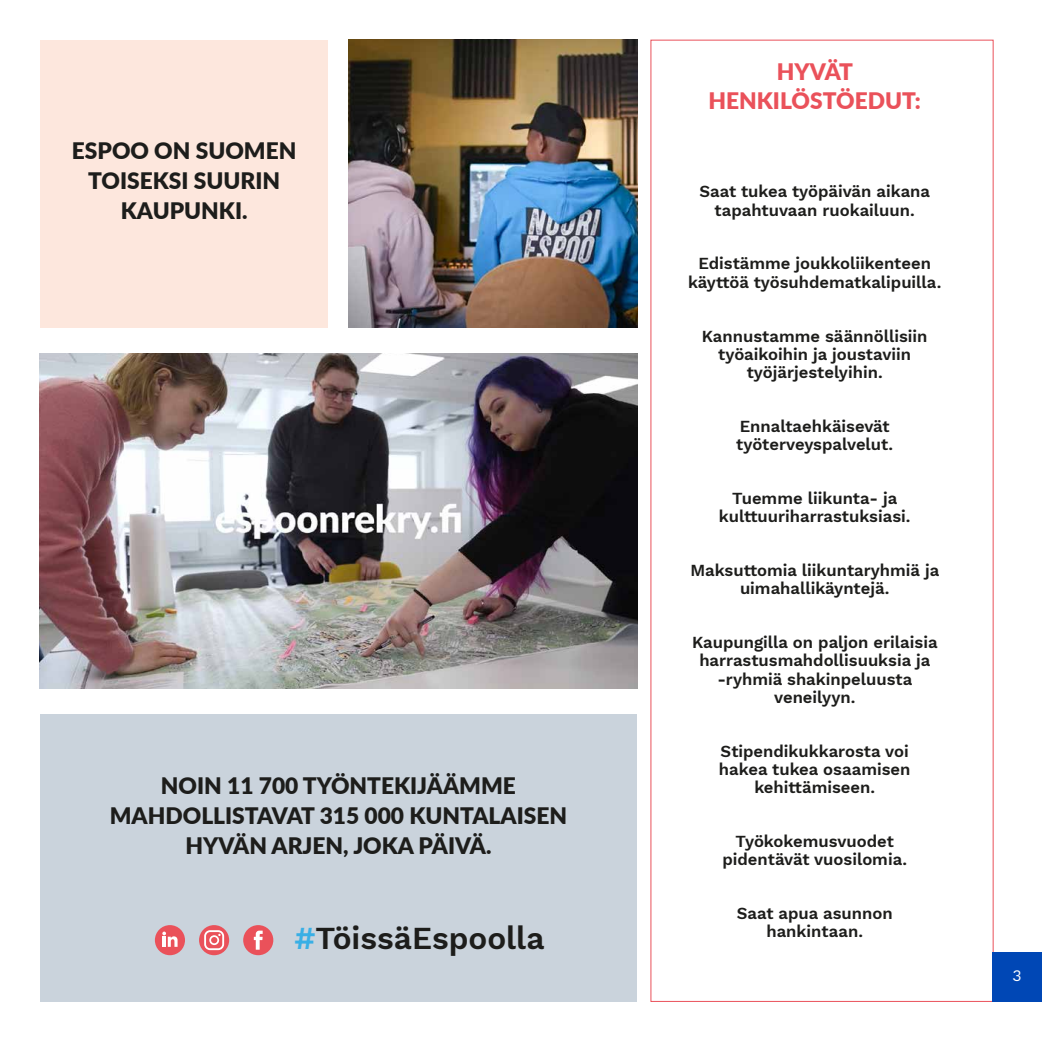
<style>
.page{position:relative;width:1042px;height:1042px;background:#fff}
.page>*{position:absolute;margin:0;border:0;box-sizing:border-box;transform-origin:0 0}
.t1{font:600 31.5px "Work Sans";color:#1d1d1b}
.t2{font:900 22.75px/29.8px "Lato";color:#1d1d1b;text-align:center}
.t3{font:900 22.75px/29.8px "Lato";color:#ea515a;text-align:center}
.t4{font:600 16.62px/18.4px "Work Sans";color:#1d1d1b;text-align:center}
.t5{font:15.75px "Work Sans";color:#fff}
.s1{color:#39afe5}
</style>
<div class="page">
<div style="left:40px;top:40px;width:288px;height:287px;background:#fde7dd"></div>
<img style="left:349px;top:40px;width:288px;height:287px">
<img style="left:40px;top:353px;width:597px;height:336px">
<div style="left:40px;top:714px;width:597px;height:288px;background:#cad3dc"></div>
<div style="left:992px;top:952px;width:50px;height:50px;background:#0047b5"></div>
<div style="left:243px;top:925px;width:30px;height:30px;background:#ea515a;border-radius:50%"></div>
<svg style="left:254px;top:930px;width:9px;height:19px"></svg>
<div style="left:155px;top:925px;width:30px;height:30px;background:#ea515a;border-radius:50%"></div>
<svg style="left:162px;top:931px;width:16px;height:16px"></svg>
<svg style="left:199px;top:925px;width:30px;height:30px"></svg>
<svg style="left:204px;top:930px;width:20px;height:20px"></svg>
<h2 class="t2" style="left:72px;top:135px;width:226px">ESPOO ON SUOMEN<br>TOISEKSI SUURIN<br>KAUPUNKI.</h2>
<h2 class="t2" style="left:110px;top:770px;width:459px">NOIN 11 700 TYÖNTEKIJÄÄMME<br>MAHDOLLISTAVAT 315 000 KUNTALAISEN<br>HYVÄN ARJEN, JOKA PÄIVÄ.</h2>
<h1 class="t1" style="left:294px;top:915px;width:252px"><span class="s1">#</span>TöissäEspoolla</h1>
<h2 class="t3" style="left:708px;top:55px;width:214px">HYVÄT<br>HENKILÖSTÖEDUT:</h2>
<p class="t4" style="left:699px;top:182px;width:232px">Saat tukea työpäivän aikana tapahtuvaan ruokailuun.</p>
<p class="t4" style="left:688px;top:254px;width:255px">Edistämme joukkoliikenteen käyttöä työsuhdematkalipuilla.</p>
<p class="t4" style="left:702px;top:326px;width:227px">Kannustamme säännöllisiin työaikoihin ja joustaviin työjärjestelyihin.</p>
<p class="t4" style="left:736px;top:416px;width:158px;text-align:left">Ennaltaehkäisevät työterveyspalvelut.</p>
<p class="t4" style="left:719px;top:488px;width:193px">Tuemme liikunta- ja kulttuuriharrastuksiasi.</p>
<p class="t4" style="left:690px;top:560px;width:250px">Maksuttomia liikuntaryhmiä ja uimahallikäyntejä.</p>
<p class="t4" style="left:692px;top:632px;width:247px">Kaupungilla on paljon erilaisia harrastusmahdollisuuksia ja -ryhmiä shakinpeluusta veneilyyn.</p>
<p class="t4" style="left:719px;top:741px;width:193px">Stipendikukkarosta voi hakea tukea osaamisen kehittämiseen.</p>
<p class="t4" style="left:722px;top:831px;width:186px">Työkokemusvuodet pidentävät vuosilomia.</p>
<p class="t4" style="left:737px;top:903px;width:157px">Saat apua asunnon hankintaan.</p>
<p class="t5" style="left:1012px;top:963px;width:11px">3</p>
</div>
